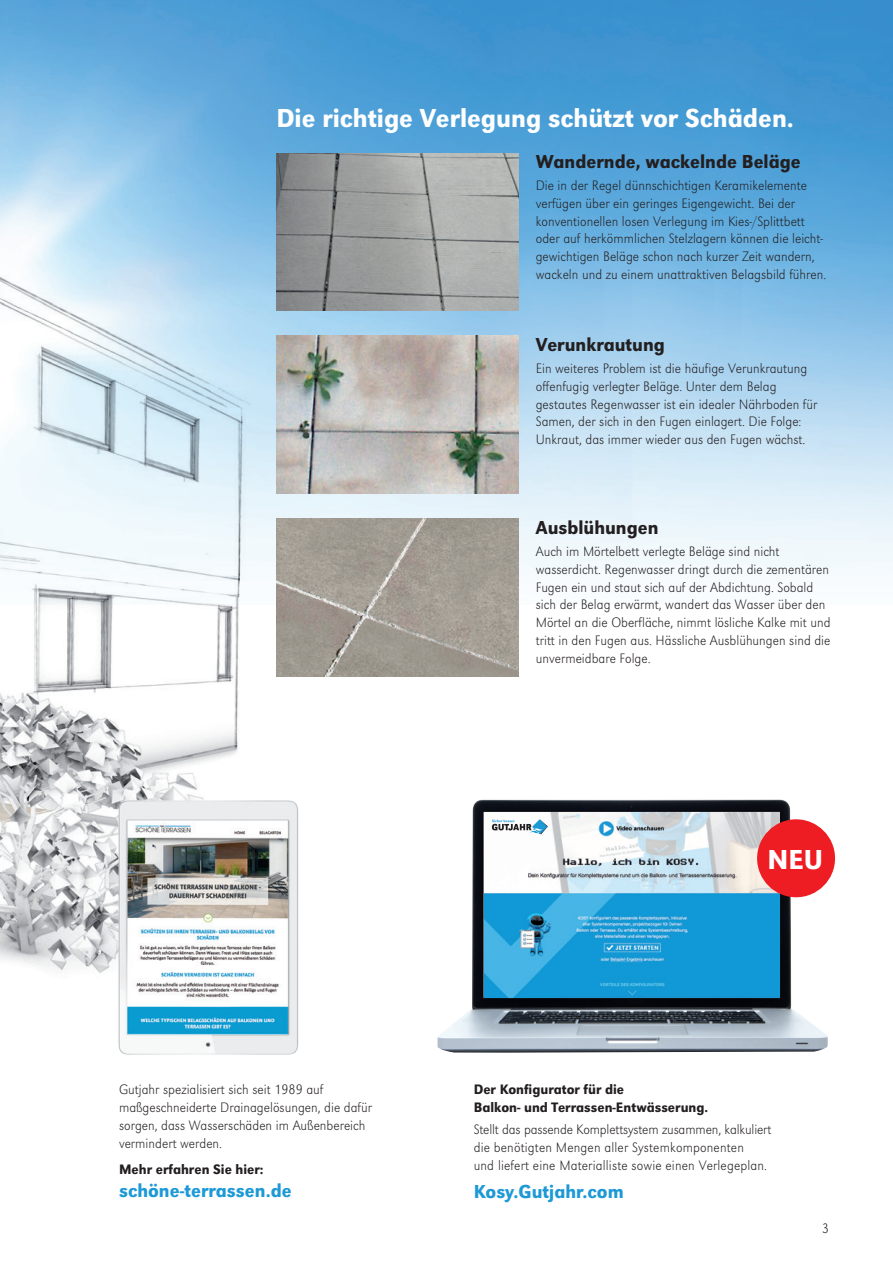
<style>
.page{position:relative;width:893px;height:1263px;background:#fff}
.page>*{position:absolute;margin:0;border:0;box-sizing:border-box;transform-origin:0 0}
.t1{font:28.5px "URW Grotesk T Medi Narr";color:#fff}
.t2{font:27px "URW Grotesk T Medi Narr";color:#fff}
.t3{font:19.5px "URW Grotesk T Medi Narr";color:#231f20}
.t4{font:19.5px "URW Grotesk T Medi Narr";color:#1d99d6}
.t5{font:14.25px/17.7px "URW Grotesk T Extr Ligh Narr";color:#231f20}
.t6{font:14.25px/18px "URW Grotesk T Medi Narr";color:#231f20}
</style>
<div class="page">
<img style="left:0;top:0;width:893px;height:577px">
<img style="left:0;top:114px;width:443px;height:859px">
<img style="left:276px;top:153px;width:243px;height:157px">
<img style="left:276px;top:519px;width:243px;height:157px">
<img style="left:276px;top:336px;width:243px;height:157px">
<img style="left:437px;top:799px;width:391px;height:254px">
<img style="left:111px;top:795px;width:194px;height:260px">
<img style="left:484px;top:812px;width:295px;height:185px">
<svg style="left:492px;top:819px;width:56px;height:15px"></svg>
<div style="left:757px;top:819px;width:78px;height:78px;background:#ee1d23;border-radius:50%"></div>
<h2 class="t2" style="left:276px;top:103px;width:519px">Die richtige Verlegung schützt vor Schäden.</h2>
<h3 class="t3" style="left:536px;top:150px;width:266px">Wandernde, wackelnde Beläge</h3>
<p class="t5" style="left:536px;top:177px;width:292px">Die in der Regel dünnschichtigen Keramikelemente verfügen über ein geringes Eigengewicht. Bei der konventionellen losen Verlegung im Kies-/Splittbett oder auf herkömmlichen Stelzlagern können die leicht&shy;gewichtigen Beläge schon nach kurzer Zeit wandern, wackeln und zu einem unattraktiven Belagsbild führen.</p>
<h3 class="t3" style="left:536px;top:333px;width:131px">Verunkrautung</h3>
<p class="t5" style="left:536px;top:360px;width:283px">Ein weiteres Problem ist die häufige Verunkrautung offenfugig verlegter Beläge. U nter dem Belag gestautes Regenwasser ist ein idealer N ährboden für Samen, der sich in den Fugen einlagert. Die Folge:<br>U nkraut, das immer wieder aus den Fugen wächst.</p>
<h3 class="t3" style="left:536px;top:516px;width:124px">Ausblühungen</h3>
<p class="t5" style="left:536px;top:543px;width:296px">Auch im Mörtelbett verlegte Beläge sind nicht wasserdicht. Regenwasser dringt durch die zementären Fugen ein und staut sich auf der Abdichtung. Sobald sich der Belag erwärmt, wandert das Wasser über den Mörtel an die Oberfläche, nimmt lösliche Kalke mit und tritt in den Fugen aus. Hässliche Ausblühungen sind die unvermeidbare Folge.</p>
<p class="t5" style="left:119px;top:1080px;width:255px">Gutjahr spezialisiert sich seit 1989 auf maßgeschneiderte Drainagelösungen, die dafür sorgen, dass Wasserschäden im Außenbereich vermindert werden.</p>
<p class="t6" style="left:119px;top:1160px;width:146px">Mehr erfahren Sie hier:</p>
<h3 class="t4" style="left:119px;top:1179px;width:174px">schöne-terrassen.de</h3>
<h1 class="t1" style="left:768px;top:843px;width:57px">NE U</h1>
<p class="t6" style="left:474px;top:1080px;width:236px">Der Konfigurator für die<br>Balkon- und Terrassen-Entwässerung.</p>
<p class="t5" style="left:474px;top:1120px;width:299px">Stellt das passende Komplettsystem zusammen, kalkuliert die benötigten Mengen aller Systemkomponenten<br>und liefert eine Materialliste sowie einen Verlegeplan.</p>
<h3 class="t4" style="left:474px;top:1180px;width:152px">Kosy.Gutjahr.com</h3>
<p class="t5" style="left:822px;top:1220px;width:9px">3</p>
</div>
